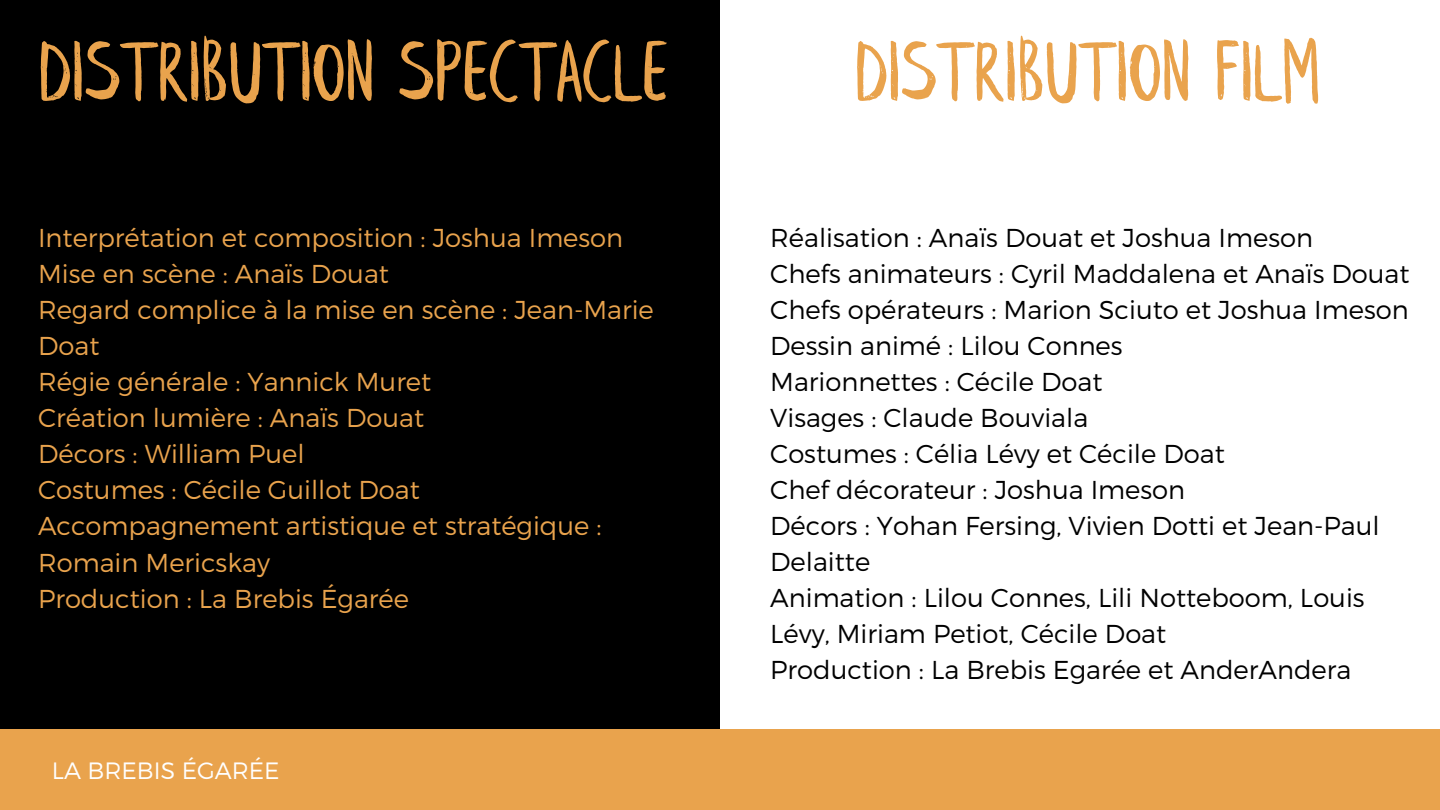
<style>
.page{position:relative;width:1440px;height:810px;background:#fff}
.page>*{position:absolute;margin:0;border:0;box-sizing:border-box;transform-origin:0 0}
.t1{font:88.2px "Leafy Extended";color:#e9a34d}
.t2{font:300 25.9px/36px "Montserrat";color:#000}
.t3{font:300 25.9px/36.1px "Montserrat";color:#e9a34d}
.t4{font:300 23.6px "Montserrat";color:#fff}
</style>
<div class="page">
<div style="left:0;top:0;width:720px;height:810px;background:#000"></div>
<div style="left:0;top:729px;width:1440px;height:81px;background:#e9a34d"></div>
<h1 class="t1" style="left:38px;top:36px;width:632px">DISTRIBUTION SPECTACLE</h1>
<h1 class="t1" style="left:854px;top:36px;width:468px">DISTRIBUTION FILM</h1>
<p class="t3" style="left:38px;top:218px;width:617px">Interprétation et composition : Joshua Imeson<br>Mise en scène : Anaïs Douat<br>Regard complice à la mise en scène : Jean-Marie<br>Doat<br>Régie générale : Yannick Muret<br>Création lumière : Anaïs Douat<br>Décors : William Puel<br>Costumes : Cécile Guillot Doat<br>Accompagnement artistique et stratégique :<br>Romain Mericskay<br>Production : La Brebis Égarée</p>
<p class="t4" style="left:52px;top:756px;width:229px">LA BREBIS ÉGARÉE</p>
<p class="t2" style="left:770px;top:218px;width:641px">Réalisation : Anaïs Douat et Joshua Imeson<br>Chefs animateurs : Cyril Maddalena et Anaïs Douat Chefs opérateurs : Marion Sciuto et Joshua Imeson Dessin animé : Lilou Connes<br>Marionnettes : Cécile Doat<br>Visages : Claude Bouviala<br>Costumes : Célia Lévy et Cécile Doat<br>Chef décorateur : Joshua Imeson<br>Décors : Yohan Fersing, Vivien Dotti et Jean-Paul Delaitte<br>Animation : Lilou Connes, Lili Notteboom, Louis Lévy, Miriam Petiot, Cécile Doat<br>Production : La Brebis Egarée et AnderAndera</p>
</div>
